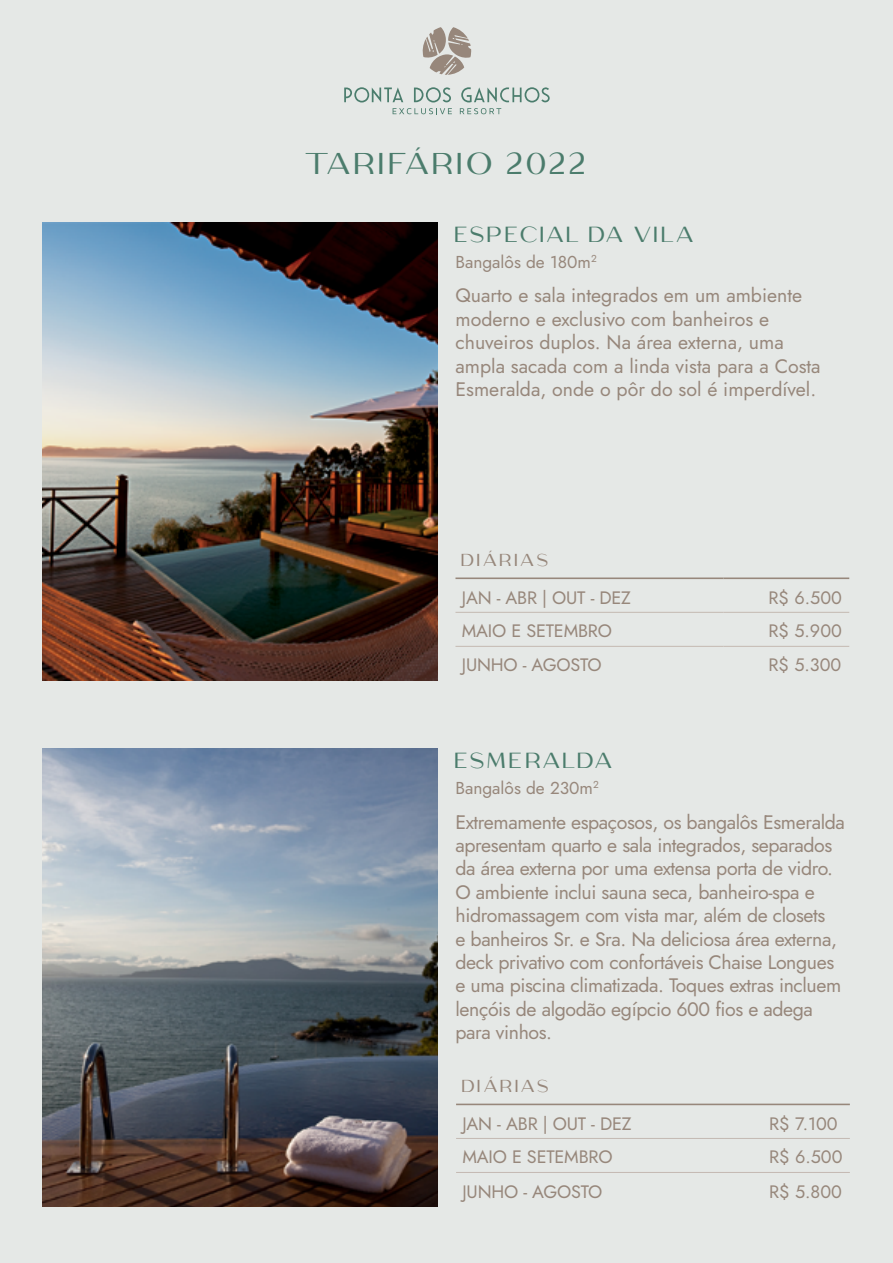
<style>
.page{position:relative;width:893px;height:1263px;background:#e5e8e6}
.page>*{position:absolute;margin:0;border:0;box-sizing:border-box;transform-origin:0 0}
.t1{font:30px "Megante";letter-spacing:.1em;color:#4b7c6c}
.t2{font:21.75px "Megante";letter-spacing:.1em;color:#4b7c6c}
.t3{font:19.5px/23.4px "Jost";letter-spacing:-.02em;color:#97877b}
.t4{font:19.5px/23.4px "Jost";color:#97877b}
.t5{font:18px "Jost";letter-spacing:-.01em;color:#97877b}
.t6{font:17.25px "Jost";color:#97877b}
.t7{font:17.25px "Megante";letter-spacing:.14em;color:#97877b}
</style>
<div class="page">
<hr style="left:456px;top:1138px;width:268px;height:1px;background:#c4b9b2">
<hr style="left:724px;top:1138px;width:126px;height:1px;background:#c4b9b2">
<hr style="left:456px;top:1172px;width:268px;height:1px;background:#c4b9b2">
<hr style="left:724px;top:1172px;width:126px;height:1px;background:#c4b9b2">
<hr style="left:456px;top:1103px;width:268px;height:2px;background:#97877b">
<hr style="left:724px;top:1103px;width:126px;height:2px;background:#97877b">
<hr style="left:455px;top:577px;width:268px;height:2px;background:#97877b">
<hr style="left:723px;top:577px;width:126px;height:2px;background:#97877b">
<hr style="left:455px;top:612px;width:268px;height:1px;background:#c4b9b2">
<hr style="left:723px;top:612px;width:126px;height:1px;background:#c4b9b2">
<hr style="left:455px;top:646px;width:268px;height:1px;background:#c4b9b2">
<hr style="left:723px;top:646px;width:126px;height:1px;background:#c4b9b2">
<img style="left:43px;top:222px;width:394px;height:458px">
<img style="left:43px;top:748px;width:394px;height:458px">
<svg style="left:422px;top:27px;width:49px;height:48px"></svg>
<svg style="left:344px;top:87px;width:59px;height:15px"></svg>
<svg style="left:414px;top:87px;width:37px;height:15px"></svg>
<svg style="left:461px;top:87px;width:89px;height:15px"></svg>
<svg style="left:393px;top:108px;width:59px;height:6px"></svg>
<svg style="left:460px;top:108px;width:41px;height:6px"></svg>
<h1 class="t1" style="left:306px;top:146px;width:283px">TARIFÁRIO 2022</h1>
<p class="t2" style="left:455px;top:222px;width:241px">ESPECIAL DA VILA</p>
<p class="t6" style="left:455px;top:250px;width:143px">Bangalôs de 180m<sup>2</sup></p>
<p class="t4" style="left:455px;top:284px;width:367px">Quarto e sala integrados em um ambiente moderno e exclusivo com banheiros e chuveiros duplos. Na área externa, uma ampla sacada com a linda vista para a Costa Esmeralda, onde o pôr do sol é imperdível.</p>
<p class="t7" style="left:462px;top:550px;width:89px">DIÁRIAS</p>
<p class="t5" style="left:462px;top:585px;width:171px">JAN - ABR | OUT - DEZ</p>
<p class="t5" style="left:768px;top:585px;width:75px">R$ 6.500</p>
<p class="t5" style="left:462px;top:619px;width:152px">MAIO E SETEMBRO</p>
<p class="t5" style="left:768px;top:619px;width:75px">R$ 5.900</p>
<p class="t5" style="left:462px;top:653px;width:141px">JUNHO - AGOSTO</p>
<p class="t5" style="left:768px;top:653px;width:74px">R$ 5.300</p>
<p class="t2" style="left:455px;top:748px;width:159px">ESMERALDA</p>
<p class="t6" style="left:455px;top:776px;width:145px">Bangalôs de 230m<sup>2</sup></p>
<p class="t3" style="left:455px;top:810px;width:391px">Extremamente espaçosos, os bangalôs Esmeralda apresentam quarto e sala integrados, separados da área externa por uma extensa porta de vidro.<br>O ambiente inclui sauna seca, banheiro-spa e hidromassagem com vista mar, além de closets<br>e banheiros Sr. e Sra. Na deliciosa área externa, deck privativo com confortáveis Chaise Longues e uma piscina climatizada. Toques extras incluem lençóis de algodão egípcio 600 fios e adega para vinhos.</p>
<p class="t7" style="left:462px;top:1076px;width:89px">DIÁRIAS</p>
<p class="t5" style="left:462px;top:1111px;width:171px">JAN - ABR | OUT - DEZ</p>
<p class="t5" style="left:769px;top:1111px;width:70px">R$ 7.100</p>
<p class="t5" style="left:462px;top:1145px;width:152px">MAIO E SETEMBRO</p>
<p class="t5" style="left:769px;top:1145px;width:75px">R$ 6.500</p>
<p class="t5" style="left:462px;top:1179px;width:141px">JUNHO - AGOSTO</p>
<p class="t5" style="left:769px;top:1179px;width:74px">R$ 5.800</p>
</div>
